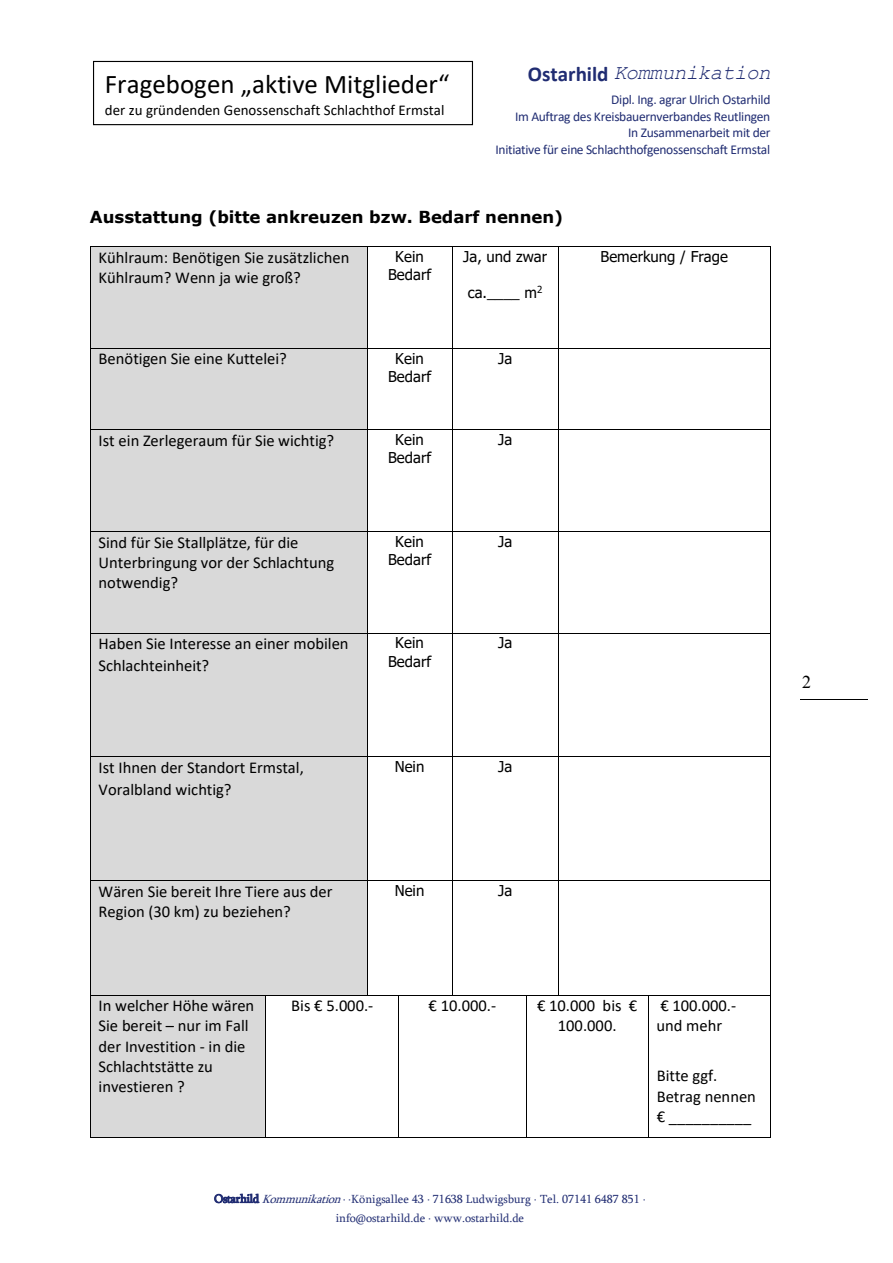
<style>
.page{position:relative;width:893px;height:1263px;background:#fff}
.page>*{position:absolute;margin:0;border:0;box-sizing:border-box;transform-origin:0 0}
.t1{font:27px "Calibri";color:#000}
.t2{font:italic 21px "Courier New";letter-spacing:-.025em;color:#202c72}
.t3{font:18px "Times New Roman";color:#000}
.t4{font:16.5px/20.1px "Calibri";color:#000}
.t5{font:700 16.5px "Verdana";color:#000}
.t6{font:15px/18px "Tahoma";color:#000;text-align:center}
.t7{font:15px "Calibri";color:#000}
.t8{font:13.5px/16.5px "Calibri";letter-spacing:-.02em;color:#202c72;text-align:right}
.t9{font:12px/18.9px "Sylfaen";color:#202c72;text-align:center}
.s1{font-family:"Calibri";font-weight:700;font-style:normal}
.s2{font-style:italic}
</style>
<div class="page">
<div style="left:93px;top:61px;width:380px;height:64px;border:1px solid #000"></div>
<hr style="left:800px;top:699px;width:68px;height:1px;background:#000">
<div style="left:91px;top:247px;width:276px;height:101px;background:#d9d9d9"></div>
<hr style="left:91px;top:246px;width:276px;height:1px;background:#000">
<hr style="left:368px;top:246px;width:84px;height:1px;background:#000">
<hr style="left:452px;top:246px;width:106px;height:1px;background:#000">
<hr style="left:559px;top:246px;width:211px;height:1px;background:#000">
<hr style="left:90px;top:247px;width:1px;height:101px;background:#000">
<hr style="left:367px;top:247px;width:1px;height:101px;background:#000">
<hr style="left:452px;top:247px;width:1px;height:101px;background:#000">
<hr style="left:558px;top:247px;width:1px;height:101px;background:#000">
<hr style="left:770px;top:247px;width:1px;height:101px;background:#000">
<div style="left:91px;top:349px;width:276px;height:80px;background:#d9d9d9"></div>
<hr style="left:91px;top:348px;width:276px;height:1px;background:#000">
<hr style="left:368px;top:348px;width:84px;height:1px;background:#000">
<hr style="left:452px;top:348px;width:106px;height:1px;background:#000">
<hr style="left:559px;top:348px;width:211px;height:1px;background:#000">
<hr style="left:90px;top:349px;width:1px;height:80px;background:#000">
<hr style="left:367px;top:349px;width:1px;height:80px;background:#000">
<hr style="left:452px;top:349px;width:1px;height:80px;background:#000">
<hr style="left:558px;top:349px;width:1px;height:80px;background:#000">
<hr style="left:770px;top:349px;width:1px;height:80px;background:#000">
<div style="left:91px;top:430px;width:276px;height:101px;background:#d9d9d9"></div>
<hr style="left:91px;top:429px;width:276px;height:1px;background:#000">
<hr style="left:368px;top:429px;width:84px;height:1px;background:#000">
<hr style="left:452px;top:429px;width:106px;height:1px;background:#000">
<hr style="left:559px;top:429px;width:211px;height:1px;background:#000">
<hr style="left:90px;top:430px;width:1px;height:101px;background:#000">
<hr style="left:367px;top:430px;width:1px;height:101px;background:#000">
<hr style="left:452px;top:430px;width:1px;height:101px;background:#000">
<hr style="left:558px;top:430px;width:1px;height:101px;background:#000">
<hr style="left:770px;top:430px;width:1px;height:101px;background:#000">
<div style="left:91px;top:532px;width:276px;height:101px;background:#d9d9d9"></div>
<hr style="left:91px;top:531px;width:276px;height:1px;background:#000">
<hr style="left:368px;top:531px;width:84px;height:1px;background:#000">
<hr style="left:452px;top:531px;width:106px;height:1px;background:#000">
<hr style="left:559px;top:531px;width:211px;height:1px;background:#000">
<hr style="left:90px;top:532px;width:1px;height:101px;background:#000">
<hr style="left:367px;top:532px;width:1px;height:101px;background:#000">
<hr style="left:452px;top:532px;width:1px;height:101px;background:#000">
<hr style="left:558px;top:532px;width:1px;height:101px;background:#000">
<hr style="left:770px;top:532px;width:1px;height:101px;background:#000">
<div style="left:91px;top:633px;width:276px;height:123px;background:#d9d9d9"></div>
<hr style="left:91px;top:633px;width:276px;height:1px;background:#000">
<hr style="left:368px;top:633px;width:84px;height:1px;background:#000">
<hr style="left:452px;top:633px;width:106px;height:1px;background:#000">
<hr style="left:559px;top:633px;width:211px;height:1px;background:#000">
<hr style="left:90px;top:633px;width:1px;height:123px;background:#000">
<hr style="left:367px;top:633px;width:1px;height:123px;background:#000">
<hr style="left:452px;top:633px;width:1px;height:123px;background:#000">
<hr style="left:558px;top:633px;width:1px;height:123px;background:#000">
<hr style="left:770px;top:633px;width:1px;height:123px;background:#000">
<div style="left:91px;top:757px;width:276px;height:123px;background:#d9d9d9"></div>
<hr style="left:91px;top:756px;width:276px;height:1px;background:#000">
<hr style="left:368px;top:756px;width:84px;height:1px;background:#000">
<hr style="left:452px;top:756px;width:106px;height:1px;background:#000">
<hr style="left:559px;top:756px;width:211px;height:1px;background:#000">
<hr style="left:90px;top:757px;width:1px;height:123px;background:#000">
<hr style="left:367px;top:757px;width:1px;height:123px;background:#000">
<hr style="left:452px;top:757px;width:1px;height:123px;background:#000">
<hr style="left:558px;top:757px;width:1px;height:123px;background:#000">
<hr style="left:770px;top:757px;width:1px;height:123px;background:#000">
<div style="left:91px;top:881px;width:276px;height:114px;background:#d9d9d9"></div>
<hr style="left:91px;top:880px;width:276px;height:1px;background:#000">
<hr style="left:368px;top:880px;width:84px;height:1px;background:#000">
<hr style="left:452px;top:880px;width:106px;height:1px;background:#000">
<hr style="left:559px;top:880px;width:211px;height:1px;background:#000">
<hr style="left:90px;top:881px;width:1px;height:114px;background:#000">
<hr style="left:367px;top:881px;width:1px;height:114px;background:#000">
<hr style="left:452px;top:881px;width:1px;height:114px;background:#000">
<hr style="left:558px;top:881px;width:1px;height:114px;background:#000">
<hr style="left:770px;top:881px;width:1px;height:114px;background:#000">
<div style="left:91px;top:995px;width:175px;height:142px;background:#d9d9d9"></div>
<hr style="left:91px;top:995px;width:174px;height:1px;background:#000">
<hr style="left:266px;top:995px;width:101px;height:1px;background:#000">
<hr style="left:368px;top:995px;width:30px;height:1px;background:#000">
<hr style="left:399px;top:995px;width:53px;height:1px;background:#000">
<hr style="left:452px;top:995px;width:74px;height:1px;background:#000">
<hr style="left:526px;top:995px;width:32px;height:1px;background:#000">
<hr style="left:559px;top:995px;width:89px;height:1px;background:#000">
<hr style="left:649px;top:995px;width:121px;height:1px;background:#000">
<hr style="left:90px;top:995px;width:1px;height:142px;background:#000">
<hr style="left:91px;top:1137px;width:174px;height:1px;background:#000">
<hr style="left:265px;top:995px;width:1px;height:142px;background:#000">
<hr style="left:266px;top:1137px;width:132px;height:1px;background:#000">
<hr style="left:398px;top:995px;width:1px;height:142px;background:#000">
<hr style="left:399px;top:1137px;width:127px;height:1px;background:#000">
<hr style="left:526px;top:995px;width:1px;height:142px;background:#000">
<hr style="left:526px;top:1137px;width:122px;height:1px;background:#000">
<hr style="left:648px;top:995px;width:1px;height:142px;background:#000">
<hr style="left:649px;top:1137px;width:121px;height:1px;background:#000">
<hr style="left:770px;top:995px;width:1px;height:142px;background:#000">
<h1 class="t1" style="left:105px;top:65px;width:346px">Fragebogen „aktive Mitglieder“</h1>
<p class="t7" style="left:105px;top:99px;width:341px">der zu gründenden Genossenschaft Schlachthof Ermstal</p>
<p class="t2" style="left:528px;top:58px;width:244px"><span class="s1">Ostarhild</span> Kommunikation</p>
<p class="t8" style="left:495px;top:91px;width:277px">Dipl. Ing. agrar Ulrich Ostarhild<br>Im Auftrag des Kreisbauernverbandes Reutlingen<br>In Zusammenarbeit mit der<br>Initiative für eine Schlachthofgenossenschaft Ermstal</p>
<p class="t5" style="left:90px;top:205px;width:475px">Ausstattung (bitte ankreuzen bzw. Bedarf nennen)</p>
<p class="t4" style="left:99px;top:247px;width:252px">Kühlraum: Benötigen Sie zusätzlichen<br>Kühlraum? Wenn ja wie groß?</p>
<p class="t6" style="left:388px;top:249px;width:45px">Kein<br>Bedarf</p>
<p class="t6" style="left:463px;top:249px;width:85px">Ja, und zwar</p>
<p class="t6" style="left:468px;top:285px;width:76px">ca.____ m<sup>2</sup></p>
<p class="t4" style="left:99px;top:348px;width:190px">Benötigen Sie eine Kuttelei?</p>
<p class="t6" style="left:388px;top:350px;width:45px">Kein<br>Bedarf</p>
<p class="t6" style="left:498px;top:350px;width:16px">Ja</p>
<p class="t4" style="left:99px;top:430px;width:237px">Ist ein Zerlegeraum für Sie wichtig?</p>
<p class="t6" style="left:388px;top:431px;width:45px">Kein<br>Bedarf</p>
<p class="t6" style="left:498px;top:431px;width:16px">Ja</p>
<p class="t4" style="left:99px;top:532px;width:237px">Sind für Sie Stallplätze, für die<br>Unterbringung vor der Schlachtung notwendig?</p>
<p class="t6" style="left:388px;top:533px;width:45px">Kein<br>Bedarf</p>
<p class="t6" style="left:498px;top:533px;width:16px">Ja</p>
<p class="t4" style="left:99px;top:632px;width:252px;line-height:21.8px">Haben Sie Interesse an einer mobilen<br>Schlachteinheit?</p>
<p class="t6" style="left:388px;top:635px;width:45px">Kein<br>Bedarf</p>
<p class="t6" style="left:498px;top:635px;width:16px">Ja</p>
<p class="t4" style="left:99px;top:756px;width:207px;line-height:21.8px">Ist Ihnen der Standort Ermstal,<br>Voralbland wichtig?</p>
<p class="t6" style="left:395px;top:759px;width:31px">Nein</p>
<p class="t6" style="left:498px;top:759px;width:16px">Ja</p>
<p class="t6" style="left:601px;top:249px;width:129px">Bemerkung / Frage</p>
<p class="t3" style="left:802px;top:670px;width:10px">2</p>
<p class="t4" style="left:99px;top:880px;width:236px">Wären Sie bereit Ihre Tiere aus der<br>Region (30 km) zu beziehen?</p>
<p class="t6" style="left:395px;top:882px;width:31px">Nein</p>
<p class="t6" style="left:498px;top:882px;width:16px">Ja</p>
<p class="t4" style="left:99px;top:995px;width:157px">In welcher Höhe wären<br>Sie bereit – nur im Fall der Investition - in die<br>Schlachtstätte zu investieren ?</p>
<p class="t4" style="left:291px;top:995px;width:84px">Bis € 5.000.-</p>
<p class="t4" style="left:429px;top:995px;width:69px">€ 10.000.-</p>
<p class="t4" style="left:537px;top:995px;width:102px;text-align:center">€ 10.000 bis €<br>100.000.</p>
<p class="t4" style="left:657px;top:995px;width:81px">€ 100.000.- und mehr</p>
<p class="t4" style="left:657px;top:1065px;width:101px">Bitte ggf.<br>Betrag nennen € __________</p>
<p class="t9" style="left:214px;top:1189px;width:427px">Ostarhild <span class="s2">Kommunikation</span> Königsallee 43 71638 Ludwigsburg Tel. 07141 6487 851 info@ostarhild.de www.ostarhild.de</p>
</div>
